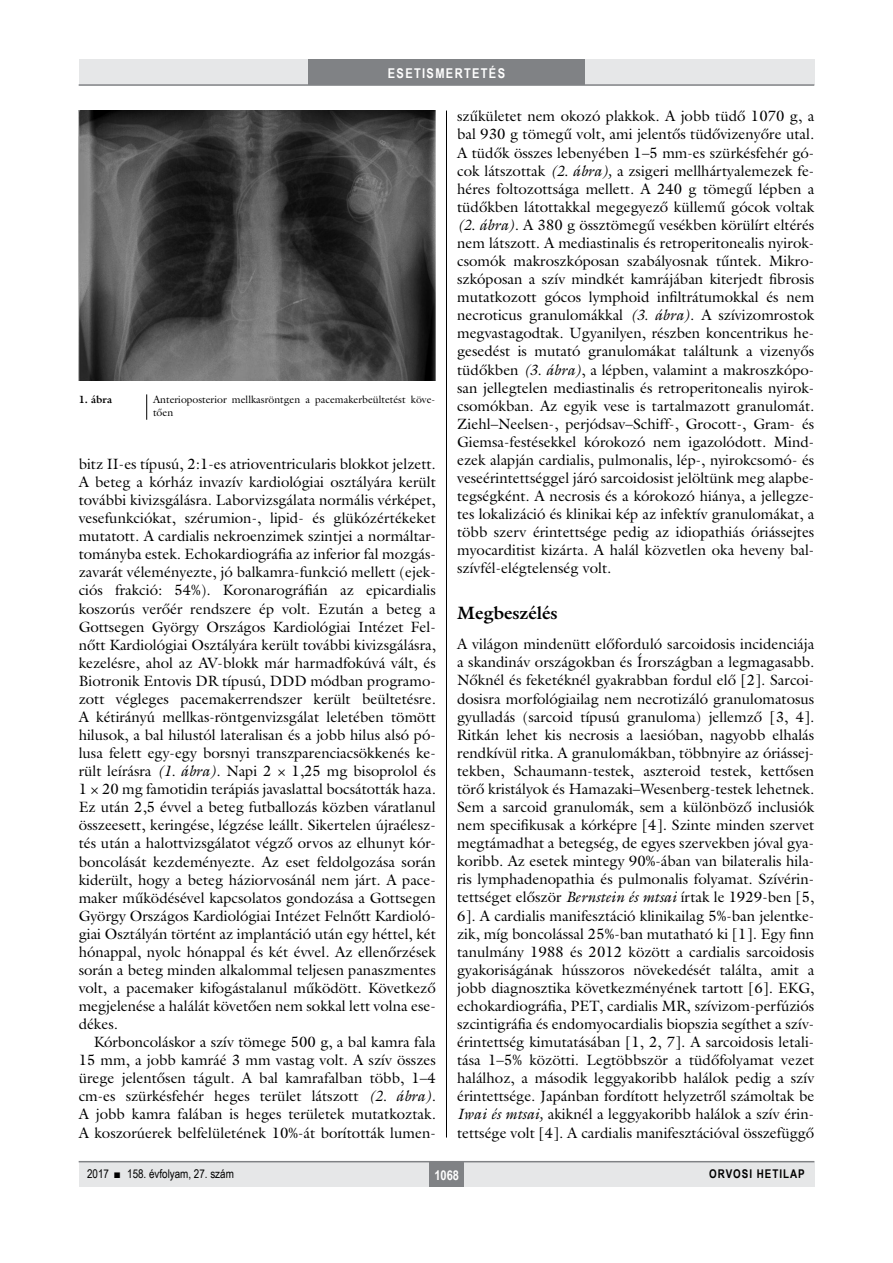
<style>
.page{position:relative;width:893px;height:1263px;background:#fff}
.page>*{position:absolute;margin:0;border:0;box-sizing:border-box;transform-origin:0 0}
.alcimbold{font:700 18px "Galliard Reg";color:#000}
.Body_tompa{font:15px/18px "Galliard Reg";color:#000}
.Body_Text{font:15px/18.1px "Galliard Reg";color:#000;text-align:justify}
.body-s{font:15px/18.1px "Galliard Reg";color:#000}
.t1{font:700 13.5px "Arial Narrow";letter-spacing:.1em;color:#fff}
.t2{font:12px "Arial Narrow";color:#000}
.t3{font:700 12px "Arial Narrow";letter-spacing:.08em;color:#000}
.kepalairas2{font:10.5px/13.5px "Galliard Reg";color:#000}
.kepalairas1{font:700 10.5px "Galliard Reg";color:#000}
.s1{font-style:italic}
</style>
<div class="page">
<div style="left:79px;top:1161px;width:735px;height:25px;background:#e6e7e8"></div>
<hr style="left:79px;top:1161px;width:735px;height:1px;background:#808285">
<div style="left:430px;top:1161px;width:34px;height:25px;background:#808285"></div>
<div style="left:79px;top:60px;width:735px;height:25px;background:#e6e7e8"></div>
<div style="left:308px;top:60px;width:277px;height:25px;background:#808285"></div>
<hr style="left:79px;top:84px;width:735px;height:2px;background:#808285">
<hr style="left:446px;top:111px;width:1px;height:1026px;background:#000">
<img style="left:79px;top:111px;width:357px;height:269px">
<svg style="left:146px;top:394px;width:1px;height:26px"></svg>
<p class="t1" style="left:388px;top:63px;width:119px">ESETISMERTETÉS</p>
<p class="kepalairas1" style="left:79px;top:392px;width:35px">1. ábra</p>
<p class="kepalairas2" style="left:153px;top:392px;width:282px">Anterioposterior mellkasröntgen a pacemakerbeültetést köve&shy;tően</p>
<p class="Body_tompa" style="left:79px;top:455px;width:359px">bitz II-es típusú, 2:1-es atrioventricularis blokkot jelzett.<br>A beteg a kórház invazív kardiológiai osztályára került további kivizsgálásra. Laborvizsgálata normális vérképet, vesefunkciókat, szérumion-, lipid- és glükózértékeket mutatott. A cardialis nekroenzimek szintjei a normáltar&shy;tományba estek. Echokardiográfia az inferior fal mozgás&shy;zavarát véleményezte, jó balkamra-funkció mellett (ejek&shy;ciós frakció: 54%). Koronarográfián az epicardialis koszorús verőér rendszere ép volt. Ezután a beteg a Gottsegen György Országos Kardiológiai Intézet Fel&shy;nőtt Kardiológiai Osztályára került további kivizsgálásra, kezelésre, ahol az AV-blokk már harmadfokúvá vált, és Biotronik Entovis DR típusú, DDD módban programo&shy;zott végleges pacemakerrendszer került beültetésre.<br>A kétirányú mellkas-röntgenvizsgálat leletében tömött hilusok, a bal hilustól lateralisan és a jobb hilus alsó pó&shy;lusa felett egy-egy borsnyi transzparenciacsökkenés ke&shy;rült leírásra <span class="s1">(1. ábra)</span>. Napi 2 × 1,25 mg bisoprolol és 1 × 20 mg famotidin terápiás javaslattal bocsátották haza.<br>Ez után 2,5 évvel a beteg futballozás közben váratlanul összeesett, keringése, légzése leállt. Sikertelen újraélesz&shy;tés után a halottvizsgálatot végző orvos az elhunyt kór&shy;boncolását kezdeményezte. Az eset feldolgozása során kiderült, hogy a beteg háziorvosánál nem járt. A pace&shy;maker működésével kapcsolatos gondozása a Gottsegen György Országos Kardiológiai Intézet Felnőtt Kardioló&shy;giai Osztályán történt az implantáció után egy héttel, két hónappal, nyolc hónappal és két évvel. Az ellenőrzések során a beteg minden alkalommal teljesen panaszmentes volt, a pacemaker kifogástalanul működött. Következő megjelenése a halálát követően nem sokkal lett volna ese&shy;dékes.</p>
<p class="Body_Text" style="left:79px;top:1033px;width:359px;text-indent:15px">Kórboncoláskor a szív tömege 500 g, a bal kamra fala 15 mm, a jobb kamráé 3 mm vastag volt. A szív összes ürege jelentősen tágult. A bal kamrafalban több, 1–4 cm-es szürkésfehér heges terület látszott <span class="s1">(2. ábra)</span>.<br>A jobb kamra falában is heges területek mutatkoztak.<br>A koszorúerek belfelületének 10%-át borították lumen-</p>
<p class="Body_Text" style="left:457px;top:107px;width:359px;text-align:left">szűkületet nem okozó plakkok. A jobb tüdő 1070 g, a bal 930 g tömegű volt, ami jelentős tüdővizenyőre utal.<br>A tüdők összes lebenyében 1–5 mm-es szürkésfehér gó&shy;cok látszottak <span class="s1">(2. ábra),</span> a zsigeri mellhártyalemezek fe&shy;héres foltozottsága mellett. A 240 g tömegű lépben a tüdőkben látottakkal megegyező küllemű gócok voltak <span class="s1">(2. ábra)</span>. A 380 g össztömegű vesékben körülírt eltérés nem látszott. A mediastinalis és retroperitonealis nyirok&shy;csomók makroszkóposan szabályosnak tűntek. Mikro&shy;szkóposan a szív mindkét kamrájában kiterjedt fibrosis mutatkozott gócos lymphoid infiltrátumokkal és nem necroticus granulomákkal <span class="s1">(3. ábra)</span>. A szívizomrostok megvastagodtak. Ugyanilyen, részben koncentrikus he&shy;gesedést is mutató granulomákat találtunk a vizenyős tüdőkben <span class="s1">(3. ábra)</span>, a lépben, valamint a makroszkópo&shy;san jellegtelen mediastinalis és retroperitonealis nyirok&shy;csomókban. Az egyik vese is tartalmazott granulomát.<br>Ziehl–Neelsen-, perjódsav–Schiff-, Grocott-, Gram- és Giemsa-festésekkel kórokozó nem igazolódott. Mind&shy;ezek alapján cardialis, pulmonalis, lép-, nyirokcsomó- és veseérintettséggel járó sarcoidosist jelöltünk meg alapbe&shy;tegségként. A necrosis és a kórokozó hiánya, a jellegze&shy;tes lokalizáció és klinikai kép az infektív granulomákat, a több szerv érintettsége pedig az idiopathiás óriássejtes myocarditist kizárta. A halál közvetlen oka heveny bal&shy;szívfél-elégtelenség volt.</p>
<p class="alcimbold" style="left:457px;top:601px;width:102px">Megbeszélés</p>
<p class="body-s" style="left:457px;top:635px;width:359px">A világon mindenütt előforduló sarcoidosis incidenciája a skandináv országokban és Írországban a legmagasabb.<br>Nőknél és feketéknél gyakrabban fordul elő [2]. Sarcoi&shy;dosisra morfológiailag nem necrotizáló granulomatosus gyulladás (sarcoid típusú granuloma) jellemző [3, 4].<br>Ritkán lehet kis necrosis a laesióban, nagyobb elhalás rendkívül ritka. A granulomákban, többnyire az óriássej&shy;tekben, Schaumann-testek, aszteroid testek, kettősen törő kristályok és Hamazaki–Wesenberg-testek lehetnek.<br>Sem a sarcoid granulomák, sem a különböző inclusiók nem specifikusak a kórképre [4]. Szinte minden szervet megtámadhat a betegség, de egyes szervekben jóval gya&shy;koribb. Az esetek mintegy 90%-ában van bilateralis hila&shy;ris lymphadenopathia és pulmonalis folyamat. Szívérin&shy;tettséget először <span class="s1">Bernstein és mtsai</span> írtak le 1929-ben [5, 6]. A cardialis manifesztáció klinikailag 5%-ban jelentke&shy;zik, míg boncolással 25%-ban mutatható ki [1]. Egy finn tanulmány 1988 és 2012 között a cardialis sarcoidosis gyakoriságának hússzoros növekedését találta, amit a jobb diagnosztika következményének tartott [6]. EKG, echokardiográfia, PET, cardialis MR, szívizom-perfúziós szcintigráfia és endomyocardialis biopszia segíthet a szív&shy;érintettség kimutatásában [1, 2, 7]. A sarcoidosis letali&shy;tása 1–5% közötti. Legtöbbször a tüdőfolyamat vezet halálhoz, a második leggyakoribb halálok pedig a szív érintettsége. Japánban fordított helyzetről számoltak be <span class="s1">Iwai és mtsai,</span> akiknél a leggyakoribb halálok a szív érin&shy;tettsége volt [4]. A cardialis manifesztációval összefüggő</p>
<p class="t2" style="left:87px;top:1165px;width:148px">2017 ■ 158. évfolyam, 27. szám</p>
<p class="t1" style="left:434px;top:1165px;width:26px">1068</p>
<p class="t3" style="left:709px;top:1165px;width:97px">ORVOSI HETILAP</p>
</div>
